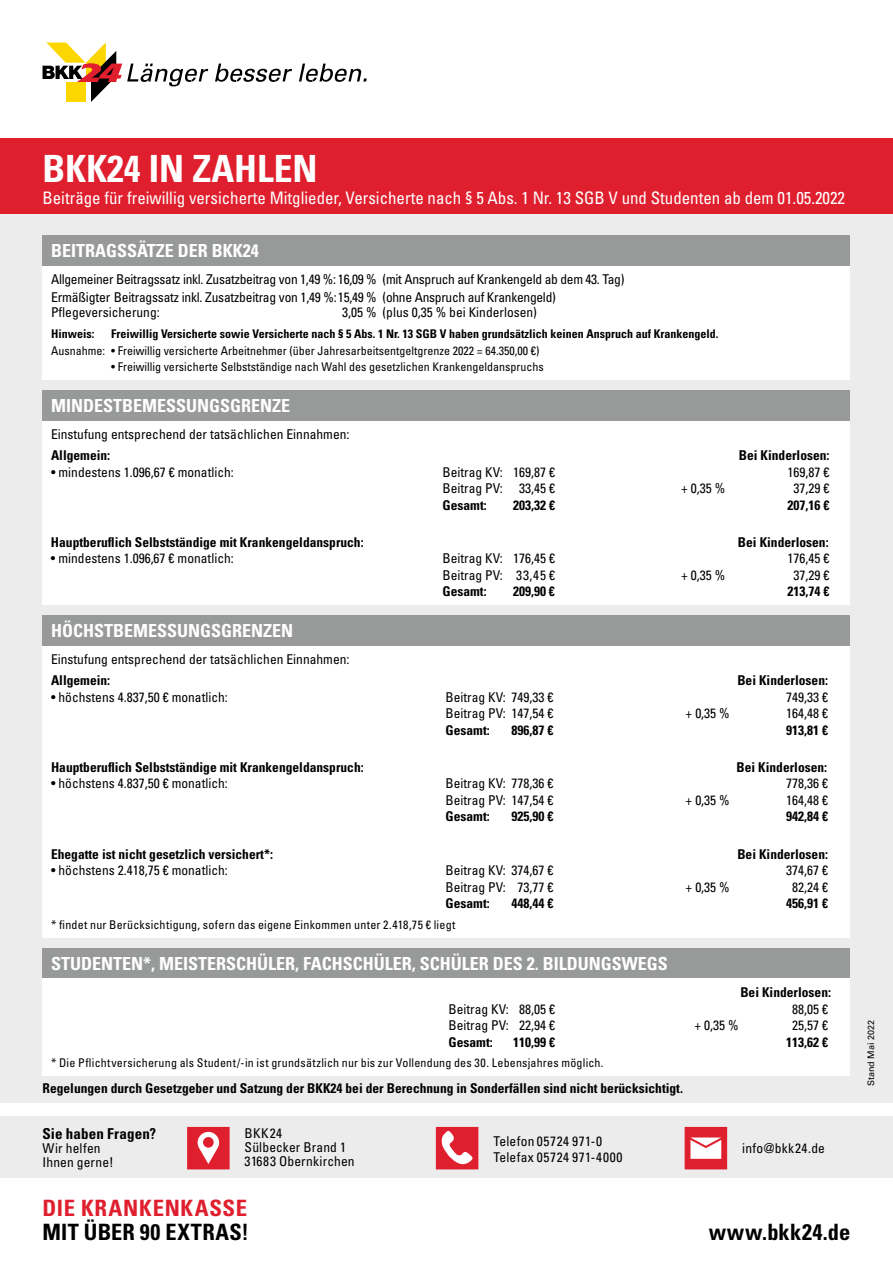
<style>
.page{position:relative;width:893px;height:1263px;background:#fff}
.page>*{position:absolute;margin:0;border:0;box-sizing:border-box;transform-origin:0 0}
.t1{font:700 condensed 37.5px "Univers LT Std";color:#fff}
.t2{font:700 condensed 22.5px "Univers LT Std";letter-spacing:.015em;color:#000}
.t3{font:700 condensed 22.5px "Univers LT Std";letter-spacing:.03em;color:#e01f2e}
.t4{font:700 condensed 18px "Univers LT Std";color:#fff}
.t5{font:condensed 17.25px "Univers LT Std";color:#fff}
.t6{font:700 condensed 15px "Univers LT Std";letter-spacing:.01em;color:#000}
.t7{font:condensed 13.5px/14.2px "Univers LT Std";color:#000}
.t8{font:700 condensed 13.5px "Univers LT Std";color:#000}
.t9{font:condensed 13.5px/17.2px "Univers LT Std";letter-spacing:-.02em;color:#000}
.t10{font:condensed 13.5px/16.2px "Univers LT Std";letter-spacing:.03em;color:#000}
.t11{font:condensed 13.5px "Univers LT Std";letter-spacing:.025em;color:#000}
.t12{font:condensed 12px "Univers LT Std";color:#000}
.t13{font:700 condensed 12px "Univers LT Std";color:#000}
.t14{font:9px "Univers LT Std";color:#000}
</style>
<div class="page">
<div style="left:0;top:214px;width:893px;height:889px;background:#ececec"></div>
<div style="left:0;top:139px;width:893px;height:75px;background:#e01f2e"></div>
<svg style="left:215px;top:64px;width:77px;height:18px"></svg>
<svg style="left:299px;top:64px;width:68px;height:18px"></svg>
<svg style="left:43px;top:43px;width:165px;height:59px"></svg>
<div style="left:0;top:1116px;width:893px;height:62px;background:#ececec"></div>
<svg style="left:187px;top:1127px;width:43px;height:42px;background:#e64c58"></svg>
<svg style="left:685px;top:1127px;width:42px;height:42px;background:#ea6973"></svg>
<svg style="left:436px;top:1127px;width:42px;height:42px;background:#e64f5b"></svg>
<div style="left:43px;top:235px;width:807px;height:31px;background:#989999"></div>
<div style="left:43px;top:266px;width:807px;height:114px;background:#fff"></div>
<div style="left:43px;top:390px;width:807px;height:31px;background:#989999"></div>
<div style="left:43px;top:421px;width:807px;height:184px;background:#fff"></div>
<div style="left:43px;top:948px;width:807px;height:31px;background:#989999"></div>
<div style="left:43px;top:979px;width:807px;height:97px;background:#fff"></div>
<div style="left:43px;top:615px;width:807px;height:31px;background:#989999"></div>
<div style="left:43px;top:646px;width:807px;height:291px;background:#fff"></div>
<h1 class="t1" style="left:43px;top:145px;width:276px">BKK24 IN ZAHLEN</h1>
<p class="t5" style="left:43px;top:187px;width:804px">Beiträge für freiwillig versicherte Mitglieder, Versicherte nach § 5 Abs. 1 Nr. 13 SGB V und Studenten ab dem 01.05.2022</p>
<h3 class="t4" style="left:51px;top:240px;width:209px">BEITRAGSSÄTZE DER BKK24</h3>
<p class="t9" style="left:51px;top:271px;width:575px">Allgemeiner Beitragssatz inkl. Zusatzbeitrag von 1,49 %: 16,09 % (mit Anspruch auf Krankengeld ab dem 43. Tag)<br>Ermäßigter Beitragssatz inkl. Zusatzbeitrag von 1,49 %:15,49 % (ohne Anspruch auf Krankengeld)</p>
<p class="t7" style="left:51px;top:305px;width:110px">Pflegeversicherung:</p>
<p class="t7" style="left:342px;top:305px;width:196px">3,05 % (plus 0,35 % bei Kinderlosen)</p>
<p class="t13" style="left:51px;top:327px;width:45px">Hinweis:</p>
<p class="t13" style="left:111px;top:327px;width:609px">Freiwillig Versicherte sowie Versicherte nach § 5 Abs. 1 Nr. 13 SGB V haben grundsätzlich keinen Anspruch auf Krankengeld.</p>
<p class="t12" style="left:51px;top:343px;width:490px">Ausnahme: • Freiwillig versicherte Arbeitnehmer (über Jahresarbeitsentgeltgrenze 2022 = 64.350,00 €)</p>
<p class="t12" style="left:111px;top:359px;width:434px">• Freiwillig versicherte Selbstständige nach Wahl des gesetzlichen Krankengeldanspruchs</p>
<h3 class="t4" style="left:51px;top:395px;width:241px">MINDESTBEMESSUNGSGRENZE</h3>
<p class="t7" style="left:51px;top:427px;width:300px">Einstufung entsprechend der tatsächlichen Einnahmen:</p>
<p class="t8" style="left:51px;top:447px;width:61px">Allgemein:</p>
<p class="t8" style="left:739px;top:447px;width:92px">Bei Kinderlosen:</p>
<p class="t7" style="left:51px;top:464px;width:184px">• mindestens 1.096,67 € monatlich:</p>
<p class="t7" style="left:443px;top:464px;width:114px">Beitrag KV: 169,87 €</p>
<p class="t7" style="left:788px;top:464px;width:43px">169,87 €</p>
<p class="t7" style="left:442px;top:481px;width:114px">Beitrag PV: 33,45 €</p>
<p class="t7" style="left:681px;top:481px;width:46px">+ 0,35 %</p>
<p class="t7" style="left:794px;top:481px;width:37px">37,29 €</p>
<p class="t8" style="left:442px;top:496px;width:46px">Gesamt:</p>
<p class="t8" style="left:513px;top:496px;width:43px">203,32 €</p>
<p class="t8" style="left:788px;top:496px;width:43px">207,16 €</p>
<p class="t8" style="left:51px;top:534px;width:314px">Hauptberuflich Selbstständige mit Krankengeldanspruch:</p>
<p class="t8" style="left:738px;top:534px;width:92px">Bei Kinderlosen:</p>
<p class="t7" style="left:51px;top:551px;width:184px">• mindestens 1.096,67 € monatlich:</p>
<p class="t7" style="left:442px;top:551px;width:114px">Beitrag KV: 176,45 €</p>
<p class="t7" style="left:787px;top:551px;width:43px">176,45 €</p>
<p class="t7" style="left:442px;top:568px;width:114px">Beitrag PV: 33,45 €</p>
<p class="t7" style="left:681px;top:568px;width:46px">+ 0,35 %</p>
<p class="t7" style="left:793px;top:568px;width:37px">37,29 €</p>
<p class="t8" style="left:442px;top:583px;width:46px">Gesamt:</p>
<p class="t8" style="left:513px;top:583px;width:43px">209,90 €</p>
<p class="t8" style="left:787px;top:583px;width:43px">213,74 €</p>
<h3 class="t4" style="left:51px;top:620px;width:244px">HÖCHSTBEMESSUNGSGRENZEN</h3>
<p class="t7" style="left:51px;top:652px;width:300px">Einstufung entsprechend der tatsächlichen Einnahmen:</p>
<p class="t8" style="left:51px;top:672px;width:61px">Allgemein:</p>
<p class="t8" style="left:737px;top:672px;width:92px">Bei Kinderlosen:</p>
<p class="t7" style="left:51px;top:689px;width:178px">• höchstens 4.837,50 € monatlich:</p>
<p class="t7" style="left:446px;top:689px;width:110px">Beitrag KV: 749,33 €</p>
<p class="t7" style="left:786px;top:689px;width:43px">749,33 €</p>
<p class="t7" style="left:446px;top:706px;width:110px">Beitrag PV: 147,54 €</p>
<p class="t7" style="left:686px;top:706px;width:46px">+ 0,35 %</p>
<p class="t7" style="left:786px;top:706px;width:43px">164,48 €</p>
<p class="t8" style="left:446px;top:721px;width:46px">Gesamt:</p>
<p class="t8" style="left:512px;top:721px;width:43px">896,87 €</p>
<p class="t8" style="left:786px;top:721px;width:43px">913,81 €</p>
<p class="t8" style="left:51px;top:759px;width:314px">Hauptberuflich Selbstständige mit Krankengeldanspruch:</p>
<p class="t8" style="left:736px;top:759px;width:92px">Bei Kinderlosen:</p>
<p class="t7" style="left:51px;top:776px;width:178px">• höchstens 4.837,50 € monatlich:</p>
<p class="t7" style="left:446px;top:776px;width:110px">Beitrag KV: 778,36 €</p>
<p class="t7" style="left:786px;top:776px;width:43px">778,36 €</p>
<p class="t7" style="left:446px;top:793px;width:110px">Beitrag PV: 147,54 €</p>
<p class="t7" style="left:686px;top:793px;width:46px">+ 0,35 %</p>
<p class="t7" style="left:786px;top:793px;width:43px">164,48 €</p>
<p class="t8" style="left:446px;top:808px;width:46px">Gesamt:</p>
<p class="t8" style="left:512px;top:808px;width:43px">925,90 €</p>
<p class="t8" style="left:786px;top:808px;width:43px">942,84 €</p>
<p class="t8" style="left:51px;top:845px;width:223px">Ehegatte ist nicht gesetzlich versichert*:</p>
<p class="t8" style="left:737px;top:845px;width:92px">Bei Kinderlosen:</p>
<p class="t7" style="left:51px;top:863px;width:178px">• höchstens 2.418,75 € monatlich:</p>
<p class="t7" style="left:446px;top:863px;width:110px">Beitrag KV: 374,67 €</p>
<p class="t7" style="left:786px;top:863px;width:43px">374,67 €</p>
<p class="t7" style="left:446px;top:879px;width:109px">Beitrag PV: 73,77 €</p>
<p class="t7" style="left:686px;top:879px;width:46px">+ 0,35 %</p>
<p class="t7" style="left:792px;top:879px;width:37px">82,24 €</p>
<p class="t8" style="left:446px;top:895px;width:46px">Gesamt:</p>
<p class="t8" style="left:512px;top:895px;width:43px">448,44 €</p>
<p class="t8" style="left:786px;top:895px;width:43px">456,91 €</p>
<p class="t12" style="left:51px;top:917px;width:406px">* findet nur Berücksichtigung, sofern das eigene Einkommen unter 2.418,75 € liegt</p>
<h3 class="t4" style="left:51px;top:952px;width:618px">STUDENTEN*, MEISTERSCHÜLER, FACHSCHÜLER, SCHÜLER DES 2. BILDUNGSWEGS</h3>
<p class="t8" style="left:740px;top:984px;width:92px">Bei Kinderlosen:</p>
<p class="t7" style="left:449px;top:1001px;width:108px">Beitrag KV: 88,05 €</p>
<p class="t7" style="left:792px;top:1001px;width:37px">88,05 €</p>
<p class="t7" style="left:449px;top:1018px;width:108px">Beitrag PV: 22,94 €</p>
<p class="t7" style="left:695px;top:1018px;width:46px">+ 0,35 %</p>
<p class="t7" style="left:792px;top:1018px;width:37px">25,57 €</p>
<p class="t8" style="left:448px;top:1033px;width:46px">Gesamt:</p>
<p class="t8" style="left:513px;top:1033px;width:43px">110,99 €</p>
<p class="t8" style="left:786px;top:1033px;width:43px">113,62 €</p>
<p class="t12" style="left:51px;top:1055px;width:554px">* Die Pflichtversicherung als Student/-in ist grundsätzlich nur bis zur Vollendung des 30. Lebensjahres möglich.</p>
<p class="t8" style="left:43px;top:1080px;width:642px">Regelungen durch Gesetzgeber und Satzung der BKK24 bei der Berechnung in Sonderfällen sind nicht berücksichtigt.</p>
<p class="t6" style="left:43px;top:1124px;width:115px">Sie haben Fragen?</p>
<p class="t7" style="left:43px;top:1141px;width:72px">Wir helfen<br>Ihnen gerne!</p>
<p class="t7" style="left:245px;top:1125px;width:112px">BKK24<br>Sülbecker Brand 1<br>31683 Obernkirchen</p>
<h2 class="t3" style="left:43px;top:1194px;width:206px">DIE KRANKENKASSE</h2>
<h2 class="t2" style="left:43px;top:1218px;width:208px">MIT ÜBER 90 EXTRAS!</h2>
<p class="t10" style="left:493px;top:1133px;width:131px">Telefon 05724 971-0<br>Telefax 05724 971-4000</p>
<p class="t11" style="left:742px;top:1139px;width:84px">info@bkk24.de</p>
<h2 class="t2" style="left:709px;top:1218px;width:143px">www.bkk24.de</h2>
<p class="t14" style="left:865px;top:1086px;width:68px;rotate:-90deg">Stand Mai 2022</p>
</div>
